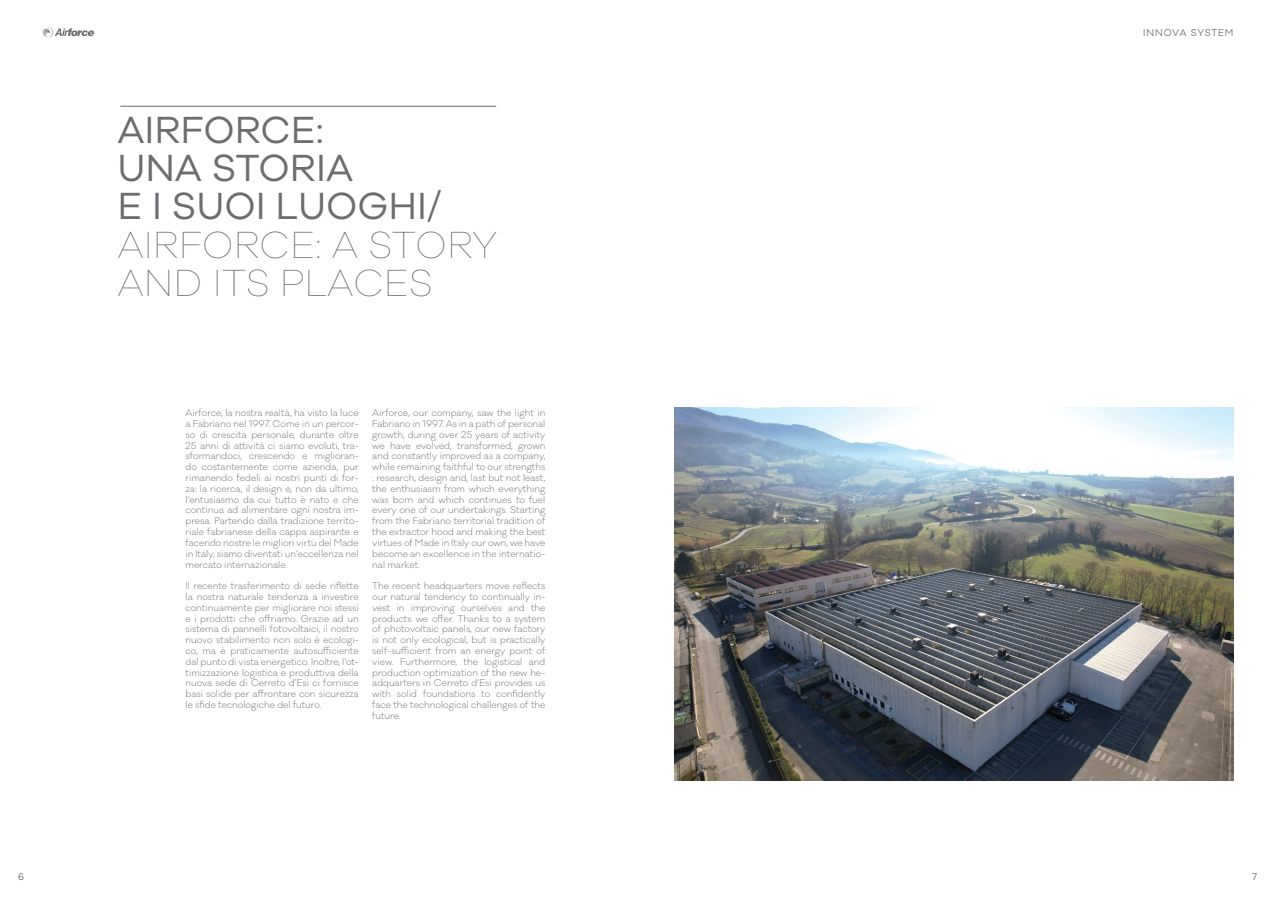
<style>
.page{position:relative;width:1276px;height:908px;background:#fff}
.page>*{position:absolute;margin:0;border:0;box-sizing:border-box;transform-origin:0 0}
.t1{font:39px/38px "Galano Grotesque";color:#6c6d70}
.t2{font:100 39px/38px "Galano Grotesque";color:#6c6d70}
.t3{font:10px "Galano Grotesque";color:#6c6d70}
.t4{font:300 9px/10.8px "Galano Classic";color:#6c6d70;text-align:justify}
.t5{font:9px "Galano Classic";letter-spacing:.09em;color:#6c6d70}
</style>
<div class="page">
<img style="left:674px;top:407px;width:559px;height:373px">
<svg style="left:43px;top:27px;width:51px;height:10px"></svg>
<hr style="left:120px;top:106px;width:376px;height:1px;background:#6c6d70">
<h1 class="t1" style="left:117px;top:110px;width:325px">AIRFORCE:<br>UNA STORIA<br>E I SUOI LUOGHI/</h1>
<h1 class="t2" style="left:117px;top:224px;width:382px">AIRFORCE: A STORY<br>AND ITS PLACES</h1>
<p class="t4" style="left:185px;top:407px;width:175px">Airforce, la nostra realtà, ha visto la luce a Fabriano nel 1997. Come in un percor&shy;so di crescita personale, durante oltre 25 anni di attività ci siamo evoluti, tra&shy;sformandoci, crescendo e miglioran&shy;do costantemente come azienda, pur rimanendo fedeli ai nostri punti di for&shy;za: la ricerca, il design e, non da ultimo, l’entusiasmo da cui tutto è nato e che continua ad alimentare ogni nostra im&shy;presa. Partendo dalla tradizione territo&shy;riale fabrianese della cappa aspirante e facendo nostre le migliori virtù del Made in Italy, siamo diventati un’eccellenza nel mercato internazionale.</p>
<p class="t4" style="left:185px;top:580px;width:175px">Il recente trasferimento di sede riflette la nostra naturale tendenza a investire continuamente per migliorare noi stessi e i prodotti che offriamo. Grazie ad un sistema di pannelli fotovoltaici, il nostro nuovo stabilimento non solo è ecologi&shy;co, ma è praticamente autosufficiente dal punto di vista energetico. Inoltre, l’ot&shy;timizzazione logistica e produttiva della nuova sede di Cerreto d’Esi ci fornisce basi solide per affrontare con sicurezza le sfide tecnologiche del futuro.</p>
<p class="t4" style="left:372px;top:407px;width:175px">Airforce, our company, saw the light in Fabriano in 1997. As in a path of personal growth, during over 25 years of activity we have evolved, transformed, grown and constantly improved as a company, while remaining faithful to our strengths : research, design and, last but not least, the enthusiasm from which everything was born and which continues to fuel every one of our undertakings. Starting from the Fabriano territorial tradition of the extractor hood and making the best virtues of Made in Italy our own, we have become an excellence in the internatio&shy;nal market.</p>
<p class="t4" style="left:372px;top:580px;width:175px">The recent headquarters move reflects our natural tendency to continually in&shy;vest in improving ourselves and the products we offer. Thanks to a system of photovoltaic panels, our new factory is not only ecological, but is practically self-sufficient from an energy point of view. Furthermore, the logistical and production optimization of the new he&shy;adquarters in Cerreto d’Esi provides us with solid foundations to confidently face the technological challenges of the future.</p>
<p class="t5" style="left:1143px;top:27px;width:92px">INNOVA SYSTEM</p>
<p class="t3" style="left:18px;top:870px;width:8px">6</p>
<p class="t3" style="left:1252px;top:870px;width:6px">7</p>
</div>
